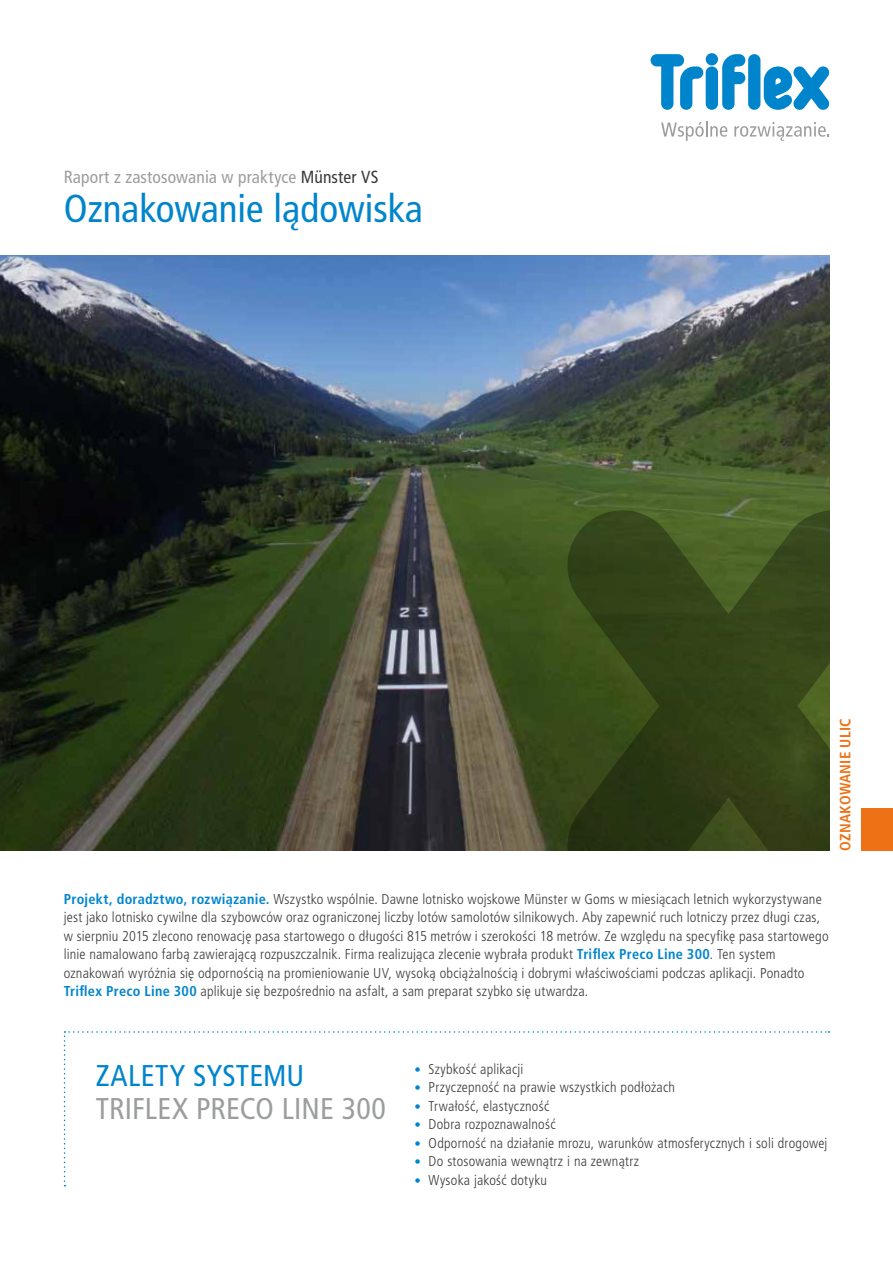
<style>
.page{position:relative;width:893px;height:1263px;background:#fff}
.page>*{position:absolute;margin:0;border:0;box-sizing:border-box;transform-origin:0 0}
.t1{font:condensed 39px "Frutiger LT Pro";letter-spacing:-.005em;color:#0085cd}
.t2{font:condensed 30px "Frutiger LT Pro";letter-spacing:.005em;color:#9c9d9d}
.t3{font:condensed 30px "Frutiger LT Pro";letter-spacing:.01em;color:#0085cd}
.t4{font:condensed 17.55px "Frutiger LT Pro";letter-spacing:.005em;color:#9c9d9d}
.t5{font:700 condensed 15px "Frutiger LT Pro";letter-spacing:.015em;color:#ee7116}
.t6{font:300 condensed 14.25px/18.6px "Frutiger LT Pro";letter-spacing:.015em;color:#3b3b3a}
.s1{color:#3b3b3a}
.s2{font-weight:700;color:#0085cd}
.s3{font-size:12.9px;color:#0085cd}
</style>
<div class="page">
<svg style="left:651px;top:54px;width:52px;height:56px"></svg>
<div style="left:706px;top:66px;width:12px;height:44px;background:#0085cd;border-radius:6px"></div>
<div style="left:706px;top:53px;width:12px;height:12px;background:#0085cd;border-radius:50%"></div>
<svg style="left:722px;top:54px;width:23px;height:56px"></svg>
<svg style="left:764px;top:66px;width:65px;height:44px"></svg>
<div style="left:748px;top:54px;width:12px;height:56px;background:#0085cd;border-radius:6px"></div>
<svg style="left:661px;top:121px;width:66px;height:20px"></svg>
<svg style="left:734px;top:122px;width:95px;height:19px"></svg>
<img style="left:0;top:255px;width:829px;height:595px">
<div style="left:861px;top:808px;width:32px;height:42px;background:#ee7116"></div>
<svg style="left:567px;top:510px;width:262px;height:340px;background:#364719"></svg>
<svg style="left:64px;top:1031px;width:765px;height:155px"></svg>
<p class="t4" style="left:64px;top:167px;width:316px">Raport z zastosowania w praktyce <span class="s1">Münster VS</span></p>
<h1 class="t1" style="left:64px;top:186px;width:361px">Oznakowanie lądowiska</h1>
<p class="t5" style="left:836px;top:850px;width:133px;rotate:-90deg">OZNAKOWANIE ULIC</p>
<p class="t6" style="left:64px;top:890px;width:766px"><span class="s2">Projekt, doradztwo, rozwiązanie.</span> Wszystko wspólnie. Dawne lotnisko wojskowe Münster w Goms w miesiącach letnich wykorzystywane jest jako lotnisko cywilne dla szybowców oraz ograniczonej liczby lotów samolotów silnikowych. Aby zapewnić ruch lotniczy przez długi czas, w sierpniu 2015 zlecono renowację pasa startowego o długości 815 metrów i szerokości 18 metrów. Ze względu na specyfikę pasa startowego linie namalowano farbą zawierającą rozpuszczalnik. Firma realizująca zlecenie wybrała produkt <span class="s2">Triflex Preco Line 300</span>. Ten system oznakowań wyróżnia się odpornością na promieniowanie UV, wysoką obciążalnością i dobrymi właściwościami podczas aplikacji. Ponadto <span class="s2">Triflex Preco Line 300</span> aplikuje się bezpośrednio na asfalt, a sam preparat szybko się utwardza.</p>
<h2 class="t3" style="left:96px;top:1058px;width:210px">ZALETY SYSTEMU</h2>
<h2 class="t2" style="left:96px;top:1091px;width:292px">TRIFLEX PRECO LINE 300</h2>
<p class="t6" style="left:415px;top:1060px;width:110px"><span class="s3">•</span> Szybkość aplikacji</p>
<p class="t6" style="left:415px;top:1078px;width:262px"><span class="s3">•</span> Przyczepność na prawie wszystkich podłożach</p>
<p class="t6" style="left:415px;top:1097px;width:136px"><span class="s3">•</span> Trwałość, elastyczność</p>
<p class="t6" style="left:415px;top:1115px;width:143px"><span class="s3">•</span> Dobra rozpoznawalność</p>
<p class="t6" style="left:415px;top:1134px;width:414px"><span class="s3">•</span> Odporność na działanie mrozu, warunków atmosferycznych i soli drogowej</p>
<p class="t6" style="left:415px;top:1152px;width:226px"><span class="s3">•</span> Do stosowania wewnątrz i na zewnątrz</p>
<p class="t6" style="left:415px;top:1171px;width:134px"><span class="s3">•</span> Wysoka jakość dotyku</p>
</div>
